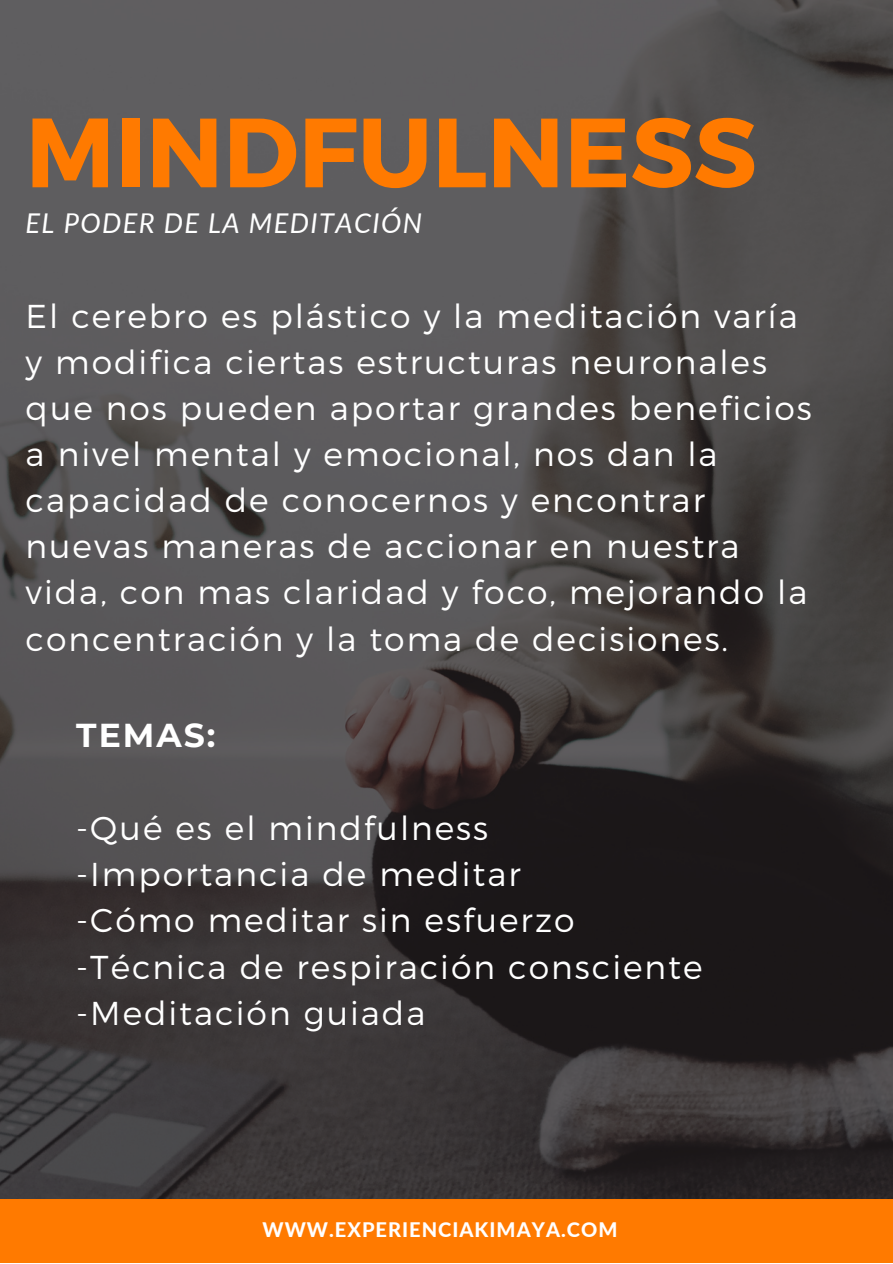
<style>
.page{position:relative;width:893px;height:1264px;background:#fff}
.page>*{position:absolute;margin:0;border:0;box-sizing:border-box;transform-origin:0 0}
.t1{font:700 98.1px "Montserrat";color:#ff7a00}
.t2{font:300 33px/46px "Montserrat";letter-spacing:.06em;color:#fff}
.t3{font:700 33px "Montserrat";letter-spacing:.06em;color:#fff}
.t4{font:italic 27.3px "Lato";letter-spacing:.05em;color:#fff}
.t5{font:800 20.1px "Lato";letter-spacing:.05em;color:#fff}
</style>
<div class="page">
<img style="left:0;top:0;width:892px;height:1199px">
<div style="left:0;top:1199px;width:892px;height:63px;background:#ff7a00"></div>
<h1 class="t1" style="left:26px;top:89px;width:732px">MINDFULNESS</h1>
<p class="t4" style="left:26px;top:206px;width:398px">EL PODER DE LA MEDITACIÓN</p>
<p class="t2" style="left:26px;top:291px;width:787px">El cerebro es plástico y la meditación varía y modifica ciertas estructuras neuronales que nos pueden aportar grandes beneficios a nivel mental y emocional, nos dan la capacidad de conocernos y encontrar nuevas maneras de accionar en nuestra vida, con mas claridad y foco, mejorando la concentración y la toma de decisiones.</p>
<p class="t3" style="left:76px;top:715px;width:141px">TEMAS:</p>
<p class="t2" style="left:76px;top:803px;width:627px">-Qué es el mindfulness -Importancia de meditar<br>-Cómo meditar sin esfuerzo -Técnica de respiración consciente -Meditación guiada</p>
<p class="t5" style="left:262px;top:1217px;width:356px">WWW.EXPERIENCIAKIMAYA.COM</p>
</div>
